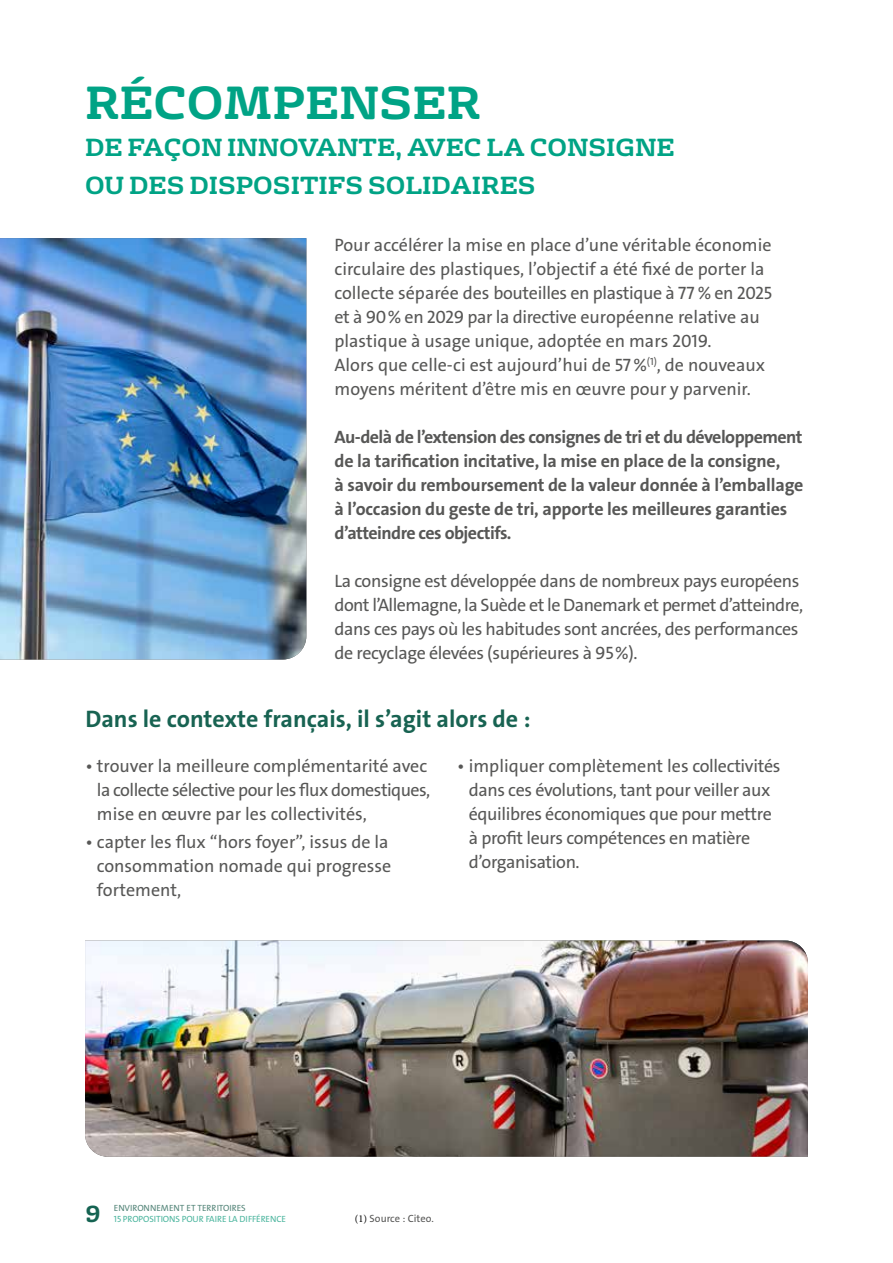
<style>
.page{position:relative;width:893px;height:1263px;background:#fff}
.page>*{position:absolute;margin:0;border:0;box-sizing:border-box;transform-origin:0 0}
.t1{font:700 45px "FS Rufus";color:#00a385}
.t2{font:700 24px/37.5px "FS Rufus";color:#00a385}
.t3{font:24px "The Sans Veolia W7 Bld";color:#186352}
.t4{font:700 22.5px "FS Rufus";color:#156352}
.t5{font:18px/24px "The Sans Veolia W5 Pla";letter-spacing:-.015em;color:#575756}
.t6{font:18px/24px "The Sans Veolia W7 Bld";letter-spacing:-.01em;color:#575756}
.t7{font:10.5px "The Sans Veolia W5 Pla";color:#575756}
.t8{font:9px "The Sans Veolia W5 Pla";letter-spacing:-.01em;color:#4db69f}
.t9{font:9px "The Sans Veolia W5 Pla";color:#55867a}
.s1{font-family:"Minion Pro";color:#000}
</style>
<div class="page">
<img style="left:85px;top:940px;width:723px;height:217px">
<img style="left:0;top:238px;width:306px;height:421px">
<h1 class="t1" style="left:85px;top:64px;width:397px">RÉCOMPENSER</h1>
<h2 class="t2" style="left:85px;top:127px;width:591px">DE FAÇON INNOVANTE, AVEC LA CONSIGNE<br>OU DES DISPOSITIFS SOLIDAIRES</h2>
<p class="t5" style="left:334px;top:233px;width:439px">Pour accélérer la mise en place d’une véritable économie circulaire des plastiques, l’objectif a été fixé de porter la collecte séparée des bouteilles en plastique à 77 % en 2025 et à 90% en 2029 par la directive européenne relative au plastique à usage unique, adoptée en mars 2019.<br>Alors que celle-ci est aujourd’hui de 57%<sup>(1)</sup>, de nouveaux moyens méritent d’être mis en œuvre pour y parvenir.</p>
<p class="t6" style="left:334px;top:425px;width:470px">Au-delà de l’extension des consignes de tri et du développement de la tarification incitative, la mise en place de la consigne,<br>à savoir du remboursement de la valeur donnée à l’emballage à l’occasion du geste de tri, apporte les meilleures garanties d’atteindre ces objectifs.</p>
<p class="t5" style="left:334px;top:569px;width:470px">La consigne est développée dans de nombreux pays européens dont l’Allemagne, la Suède et le Danemark et permet d’atteindre, dans ces pays où les habitudes sont ancrées, des performances de recyclage élevées (supérieures à 95%).</p>
<h2 class="t3" style="left:85px;top:703px;width:447px">Dans le contexte français, il s’agit alors de :</h2>
<p class="t5" style="left:97px;top:754px;width:335px;text-indent:-11px">• trouver la meilleure complémentarité avec la collecte sélective pour les flux domestiques, mise en œuvre par les collectivités,</p>
<p class="t5" style="left:97px;top:830px;width:296px;text-indent:-11px">• capter les flux “hors foyer”, issus de la consommation nomade qui progresse fortement,</p>
<p class="t5" style="left:469px;top:754px;width:313px;text-indent:-11px">• impliquer complètement les collectivités dans ces évolutions, tant pour veiller aux équilibres économiques que pour mettre à profit leurs compétences en matière d’organisation.</p>
<p class="t4" style="left:85px;top:1194px;width:17px">9</p>
<p class="t9" style="left:114px;top:1202px;width:133px">ENVIRONNEMENT ET TERRITOIRES</p>
<p class="t8" style="left:114px;top:1213px;width:174px">15 PROPOSITIONS POUR FAIRE LA DIFFÉRENCE</p>
<p class="t7" style="left:355px;top:1211px;width:80px"><span class="s1">(1)</span> Source : Citeo.</p>
</div>
